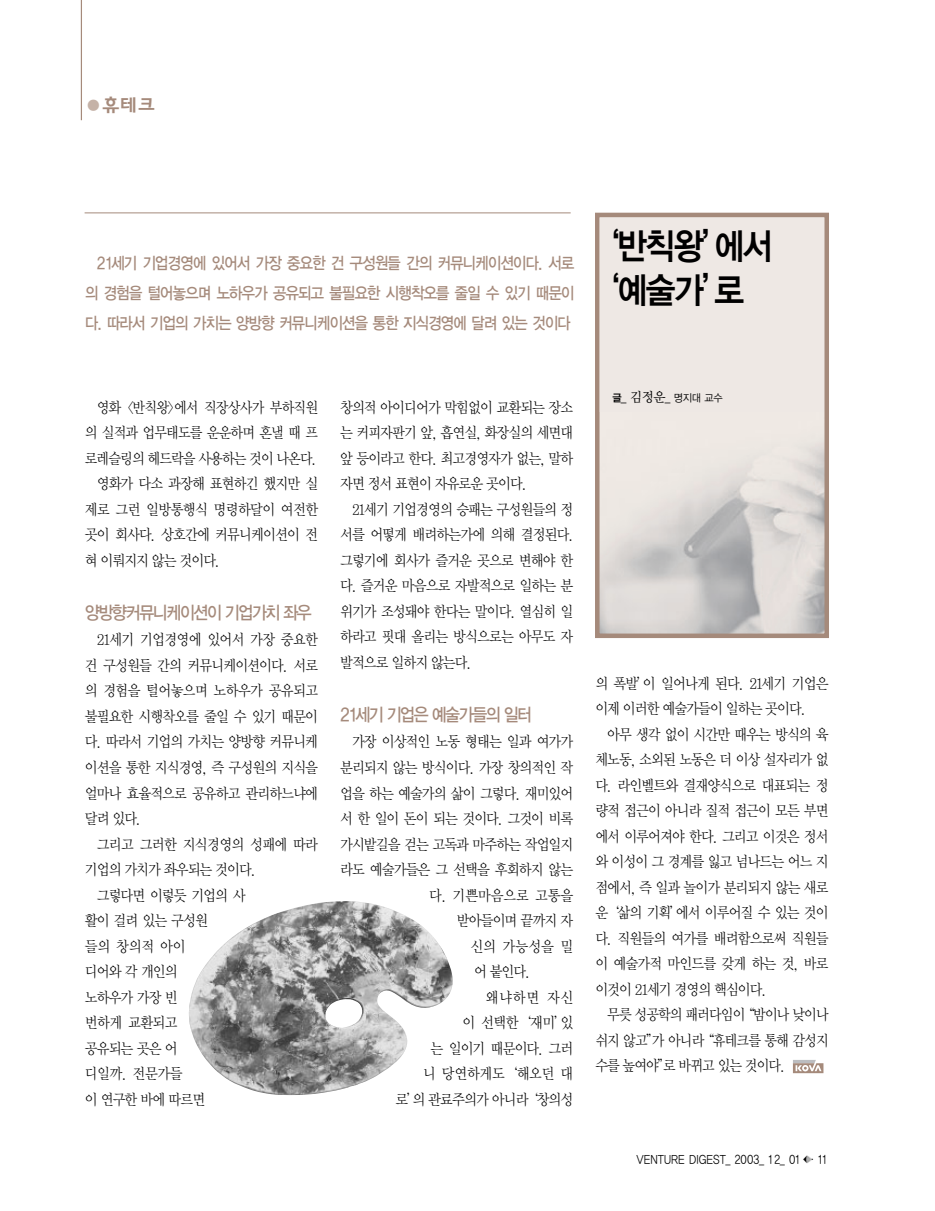
<style>
.page{position:relative;width:935px;height:1211px;background:#fff}
.page>*{position:absolute;margin:0;border:0;box-sizing:border-box;transform-origin:0 0}
.t1{font:36px/43.2px "YGO14";letter-spacing:-.13em;color:#000;scale:.9 1}
.t2{font:19.5px "YGO24 KS Cpc EUC H";color:#a58a7b}
.t3{font:18px "YGO13";letter-spacing:-.165em;color:#a58a7b;scale:.9 1}
.t4{font:16.5px/30px "YGO13";letter-spacing:-.135em;color:#a58a7b;text-align:justify;scale:.88 1}
.t5{font:15px/25.5px "Y Mj O12";letter-spacing:-.115em;color:#000;text-align:justify;scale:.9 1}
.t6{font:15px/25.5px "Y Mj O12";letter-spacing:-.115em;color:#000;text-align:justify;scale:.89 1}
.t7{font:15px "Y Mj O12";letter-spacing:-.095em;color:#000;scale:.9 1}
.t8{font:15px "Y Mj O12";letter-spacing:-.06em;color:#000;scale:.9 1}
.t9{font:15px "Y Mj O12";letter-spacing:-.075em;color:#000;scale:.9 1}
.t10{font:12px "YGO12";letter-spacing:-.06em;color:#000;scale:.85 1}
.t11{font:10.5px "YGO12";color:#000;scale:.95 1}
.s1{font-family:"YGO25 KS Cpc EUC H";font-size:18px;color:#c5b2a7}
.s2{font-family:"YGO14"}
.s3{font-size:12px}
.s4{font-family:"Y Mj O13";font-size:13.5px}
</style>
<div class="page">
<hr style="left:81px;top:0;width:1px;height:120px;background:#a58a7b">
<svg style="left:793px;top:1060px;width:30px;height:13px"></svg>
<div style="left:599px;top:217px;width:225px;height:416px;background:#eee8e4"></div>
<img style="left:600px;top:445px;width:224px;height:188px">
<div style="left:595px;top:213px;width:234px;height:425px;border:4px solid #a58a7b"></div>
<hr style="left:85px;top:213px;width:485px;height:1px;background:#a58a7b">
<img style="left:189px;top:901px;width:264px;height:194px">
<h2 class="t2" style="left:84px;top:97px;width:73px"><span class="s1">●</span>휴테크</h2>
<p class="t4" style="left:84px;top:249px;width:559px;text-indent:12px">21세기 기업경영에 있어서 가장 중요한 건 구성원들 간의 커뮤니케이션이다. 서로 의 경험을 털어놓으며 노하우가 공유되고 불필요한 시행착오를 줄일 수 있기 때문이 다. 따라서 기업의 가치는 양방향 커뮤니케이션을 통한 지식경영에 달려 있는 것이다</p>
<h1 class="t1" style="left:588px;top:227px;width:208px">‘반칙왕’에서 ‘예술가’로</h1>
<p class="t6" style="left:96px;top:395px;width:251px">영화 &lt;반칙왕&gt;에서 직장상사가 부하직원</p>
<p class="t6" style="left:84px;top:421px;width:264px">의 실적과 업무태도를 운운하며 혼낼 때 프</p>
<p class="t6" style="left:84px;top:446px;width:263px">로레슬링의 헤드락을 사용하는 것이 나온다.</p>
<p class="t5" style="left:96px;top:472px;width:248px">영화가 다소 과장해 표현하긴 했지만 실</p>
<p class="t7" style="left:84px;top:502px;width:261px">제로 그런 일방통행식 명령하달이 여전한</p>
<p class="t5" style="left:84px;top:523px;width:261px">곳이 회사다. 상호간에 커뮤니케이션이 전</p>
<p class="t5" style="left:84px;top:548px;width:152px">혀 이뤄지지 않는 것이다.</p>
<p class="t3" style="left:84px;top:605px;width:255px">양방향커뮤니케이션이 기업가치 좌우</p>
<p class="t5" style="left:84px;top:628px;width:261px;text-indent:12px">21세기 기업경영에 있어서 가장 중요한 건 구성원들 간의 커뮤니케이션이다. 서로 의 경험을 털어놓으며 노하우가 공유되고 불필요한 시행착오를 줄일 수 있기 때문이 다. 따라서 기업의 가치는 양방향 커뮤니케 이션을 통한 지식경영, 즉 구성원의 지식을 얼마나 효율적으로 공유하고 관리하느냐에 달려 있다.</p>
<p class="t7" style="left:96px;top:837px;width:248px">그리고 그러한 지식경영의 성패에 따라</p>
<p class="t5" style="left:84px;top:857px;width:192px">기업의 가치가 좌우되는 것이다.</p>
<p class="t5" style="left:96px;top:883px;width:168px">그렇다면 이렇듯 기업의 사</p>
<p class="t5" style="left:84px;top:908px;width:139px">활이 걸려 있는 구성원</p>
<p class="t5" style="left:84px;top:934px;width:114px">들의 창의적 아이</p>
<p class="t5" style="left:84px;top:959px;width:105px">디어와 각 개인의</p>
<p class="t5" style="left:84px;top:985px;width:105px">노하우가 가장 빈</p>
<p class="t5" style="left:84px;top:1010px;width:105px">번하게 교환되고</p>
<p class="t5" style="left:84px;top:1036px;width:105px">공유되는 곳은 어</p>
<p class="t5" style="left:84px;top:1061px;width:111px">디일까. 전문가들</p>
<p class="t5" style="left:84px;top:1087px;width:136px">이 연구한 바에 따르면</p>
<p class="t5" style="left:340px;top:395px;width:261px">창의적 아이디어가 막힘없이 교환되는 장소 는 커피자판기 앞, 흡연실, 화장실의 세면대 앞 등이라고 한다. 최고경영자가 없는, 말하 자면 정서 표현이 자유로운 곳이다.</p>
<p class="t5" style="left:340px;top:497px;width:261px;text-indent:12px">21세기 기업경영의 승패는 구성원들의 정 서를 어떻게 배려하는가에 의해 결정된다. 그렇기에 회사가 즐거운 곳으로 변해야 한 다. 즐거운 마음으로 자발적으로 일하는 분 위기가 조성돼야 한다는 말이다. 열심히 일 하라고 핏대 올리는 방식으로는 아무도 자 발적으로 일하지 않는다.</p>
<p class="t3" style="left:340px;top:707px;width:216px">21세기 기업은 예술가들의 일터</p>
<p class="t5" style="left:351px;top:730px;width:248px">가장 이상적인 노동 형태는 일과 여가가</p>
<p class="t5" style="left:340px;top:755px;width:261px">분리되지 않는 방식이다. 가장 창의적인 작</p>
<p class="t5" style="left:340px;top:781px;width:261px">업을 하는 예술가의 삶이 그렇다. 재미있어</p>
<p class="t5" style="left:340px;top:806px;width:261px">서 한 일이 돈이 되는 것이다. 그것이 비록</p>
<p class="t5" style="left:340px;top:832px;width:261px">가시밭길을 걷는 고독과 마주하는 작업일지</p>
<p class="t5" style="left:340px;top:857px;width:261px">라도 예술가들은 그 선택을 후회하지 않는</p>
<p class="t8" style="left:428px;top:888px;width:163px">다. 기쁜마음으로 고통을</p>
<p class="t5" style="left:456px;top:908px;width:132px">받아들이며 끝까지 자</p>
<p class="t5" style="left:470px;top:934px;width:117px">신의 가능성을 밀</p>
<p class="t5" style="left:473px;top:959px;width:65px">어 붙인다.</p>
<p class="t5" style="left:485px;top:985px;width:99px">왜냐하면 자신</p>
<p class="t5" style="left:462px;top:1010px;width:126px">이 선택한‘재미’있</p>
<p class="t5" style="left:430px;top:1036px;width:161px">는 일이기 때문이다. 그러</p>
<p class="t9" style="left:423px;top:1066px;width:169px">니 당연하게도‘해오던 대</p>
<p class="t5" style="left:395px;top:1087px;width:200px">로’의 관료주의가 아니라‘창의성</p>
<p class="t11" style="left:612px;top:393px;width:118px"><span class="s2">글</span><span class="s3">_</span> <span class="s4">김정운</span><span class="s3">_</span> 명지대 교수</p>
<p class="t5" style="left:595px;top:671px;width:261px">의 폭발’이 일어나게 된다. 21세기 기업은 이제 이러한 예술가들이 일하는 곳이다.</p>
<p class="t5" style="left:595px;top:722px;width:261px;text-indent:12px">아무 생각 없이 시간만 때우는 방식의 육 체노동, 소외된 노동은 더 이상 설자리가 없 다. 라인벨트와 결재양식으로 대표되는 정 량적 접근이 아니라 질적 접근이 모든 부면 에서 이루어져야 한다. 그리고 이것은 정서 와 이성이 그 경계를 잃고 넘나드는 어느 지 점에서, 즉 일과 놀이가 분리되지 않는 새로 운‘삶의 기획’에서 이루어질 수 있는 것이 다. 직원들의 여가를 배려함으로써 직원들 이 예술가적 마인드를 갖게 하는 것, 바로 이것이 21세기 경영의 핵심이다.</p>
<p class="t6" style="left:595px;top:1002px;width:264px;text-indent:12px">무릇 성공학의 패러다임이“밤이나 낮이나 쉬지 않고”가 아니라“휴테크를 통해 감성지 수를 높여야”로 바뀌고 있는 것이다.</p>
<p class="t10" style="left:636px;top:1153px;width:194px">VENTURE DIGEST_ 2003_ 1 2_ 01</p>
<p class="t10" style="left:817px;top:1153px;width:12px">11</p>
</div>
